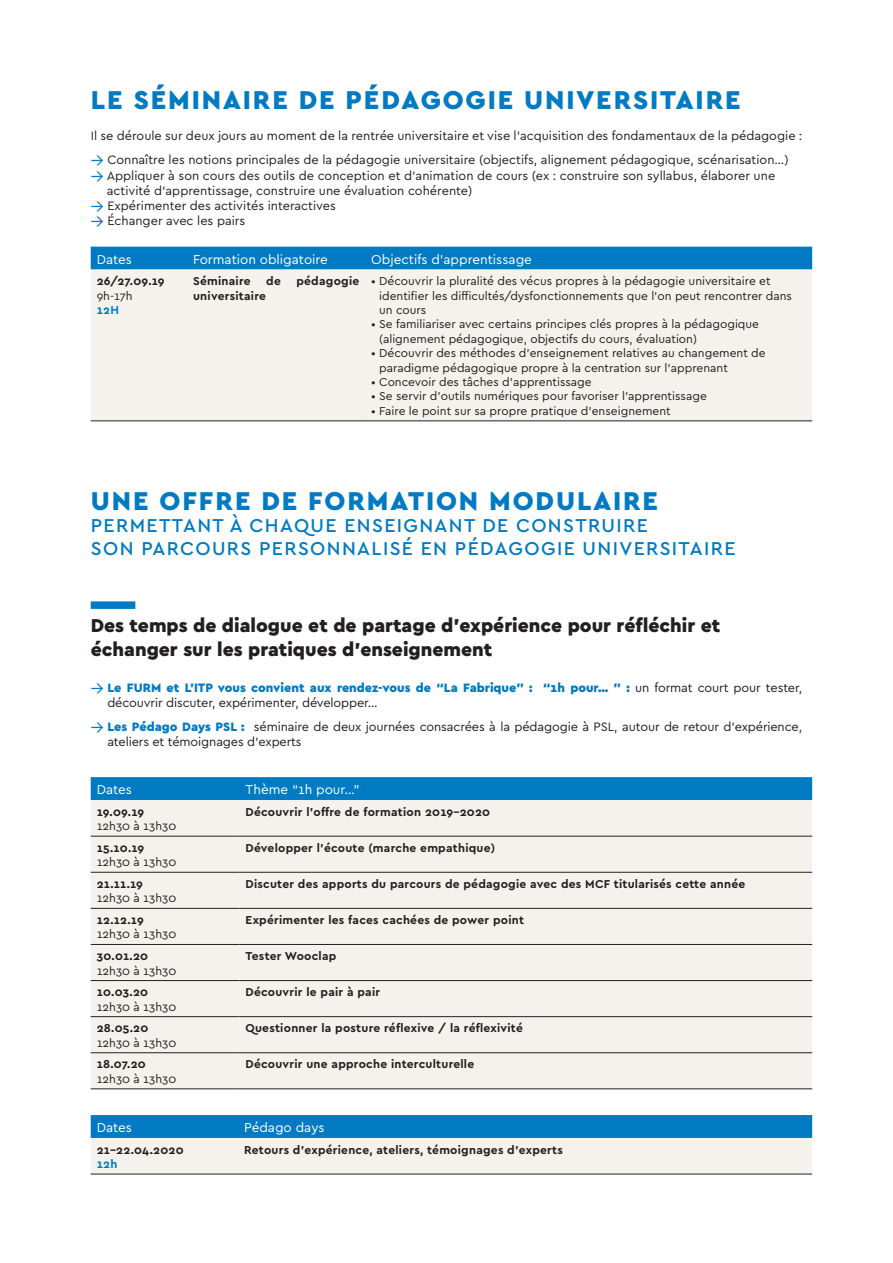
<style>
.page{position:relative;width:893px;height:1263px;background:#fff}
.page>*{position:absolute;margin:0;border:0;box-sizing:border-box;transform-origin:0 0}
.t1{font:900 27px "Cera PRO";letter-spacing:.07em;color:#007ac2}
.t2{font:900 19.5px/23.4px "Cera PRO";color:#231f20}
.t3{font:500 19.5px "Cera PRO";letter-spacing:.07em;color:#007ac2}
.t4{font:13.5px "Cera";color:#fff}
.t5{font:12.75px/15.3px "Cera";color:#231f20}
.t6{font:12px/14.4px "Cera";color:#231f20}
.t7{font:700 12px "Cera";letter-spacing:.02em;color:#231f20}
.t8{font:700 12px "Cera";letter-spacing:.02em;color:#007ac2}
.s1{font-family:"DIN";font-weight:500;color:#007ac2}
.s2{font-family:"Cera PRO";font-weight:900;color:#007ac2}
</style>
<div class="page">
<div style="left:91px;top:601px;width:44px;height:8px;background:#007ac2"></div>
<div style="left:91px;top:247px;width:721px;height:23px;background:#007ac2"></div>
<div style="left:91px;top:270px;width:721px;height:150px;background:#f5f2ee"></div>
<hr style="left:91px;top:420px;width:96px;height:1px;background:#231f20">
<hr style="left:187px;top:420px;width:178px;height:1px;background:#231f20">
<hr style="left:365px;top:420px;width:447px;height:1px;background:#231f20">
<div style="left:91px;top:777px;width:721px;height:23px;background:#007ac2"></div>
<div style="left:91px;top:800px;width:721px;height:288px;background:#f5f2ee"></div>
<hr style="left:91px;top:836px;width:149px;height:1px;background:#231f20">
<hr style="left:240px;top:836px;width:572px;height:1px;background:#231f20">
<hr style="left:91px;top:1088px;width:149px;height:1px;background:#231f20">
<hr style="left:240px;top:1088px;width:572px;height:1px;background:#231f20">
<hr style="left:91px;top:872px;width:149px;height:1px;background:#231f20">
<hr style="left:240px;top:872px;width:572px;height:1px;background:#231f20">
<hr style="left:91px;top:944px;width:149px;height:1px;background:#231f20">
<hr style="left:240px;top:944px;width:572px;height:1px;background:#231f20">
<hr style="left:91px;top:908px;width:149px;height:1px;background:#231f20">
<hr style="left:240px;top:908px;width:572px;height:1px;background:#231f20">
<hr style="left:91px;top:980px;width:149px;height:1px;background:#231f20">
<hr style="left:240px;top:980px;width:572px;height:1px;background:#231f20">
<hr style="left:91px;top:1016px;width:149px;height:1px;background:#231f20">
<hr style="left:240px;top:1016px;width:572px;height:1px;background:#231f20">
<hr style="left:91px;top:1052px;width:149px;height:1px;background:#231f20">
<hr style="left:240px;top:1052px;width:572px;height:1px;background:#231f20">
<svg style="left:91px;top:1115px;width:721px;height:59px;background:#94c1db"></svg>
<hr style="left:91px;top:1174px;width:147px;height:1px;background:#231f20">
<hr style="left:238px;top:1174px;width:574px;height:1px;background:#231f20">
<p class="t1" style="left:91px;top:82px;width:651px">LE SÉMINAIRE DE PÉDAGOGIE UNIVERSITAIRE</p>
<p class="t5" style="left:91px;top:128px;width:713px">Il se déroule sur deux jours au moment de la rentrée universitaire et vise l’acquisition des fondamentaux de la pédagogie :</p>
<p class="t5" style="left:91px;top:152px;width:699px"><span class="s1">&gt;</span> Connaître les notions principales de la pédagogie universitaire (objectifs, alignement pédagogique, scénarisation…)</p>
<p class="t5" style="left:107px;top:167px;width:670px;text-indent:-16px"><span class="s1">&gt;</span> Appliquer à son cours des outils de conception et d’animation de cours (ex : construire son syllabus, élaborer une activité d’apprentissage, construire une évaluation cohérente)</p>
<p class="t5" style="left:91px;top:198px;width:247px"><span class="s1">&gt;</span> Expérimenter des activités interactives</p>
<p class="t5" style="left:91px;top:213px;width:156px"><span class="s1">&gt;</span> Échanger avec les pairs</p>
<p class="t4" style="left:97px;top:250px;width:37px">Dates</p>
<p class="t4" style="left:193px;top:250px;width:136px">Formation obligatoire</p>
<p class="t4" style="left:371px;top:250px;width:162px">Objectifs d’apprentissage</p>
<p class="t7" style="left:97px;top:273px;width:69px">26/27.09.19</p>
<p class="t6" style="left:97px;top:288px;width:38px">9h-17h</p>
<p class="t8" style="left:97px;top:302px;width:24px">12H</p>
<p class="t7" style="left:193px;top:273px;width:59px">Séminaire</p>
<p class="t7" style="left:266px;top:273px;width:16px">de</p>
<p class="t7" style="left:296px;top:273px;width:64px">pédagogie</p>
<p class="t7" style="left:193px;top:288px;width:74px">universitaire</p>
<p class="t6" style="left:379px;top:273px;width:414px;text-indent:-8px">• Découvrir la pluralité des vécus propres à la pédagogie universitaire et identifier les difficultés/dysfonctionnements que l’on peut rencontrer dans un cours</p>
<p class="t6" style="left:379px;top:317px;width:381px;text-indent:-8px">• Se familiariser avec certains principes clés propres à la pédagogique (alignement pédagogique, objectifs du cours, évaluation)</p>
<p class="t6" style="left:379px;top:345px;width:388px;text-indent:-8px">• Découvrir des méthodes d’enseignement relatives au changement de paradigme pédagogique propre à la centration sur l’apprenant</p>
<p class="t6" style="left:371px;top:374px;width:222px">• Concevoir des tâches d’apprentissage</p>
<p class="t6" style="left:371px;top:389px;width:337px">• Se servir d’outils numériques pour favoriser l’apprentissage</p>
<p class="t6" style="left:371px;top:403px;width:301px">• Faire le point sur sa propre pratique d’enseignement</p>
<p class="t1" style="left:91px;top:483px;width:569px">UNE OFFRE DE FORMATION MODULAIRE</p>
<p class="t3" style="left:91px;top:513px;width:558px">PERMETTANT À CHAQUE ENSEIGNANT DE CONSTRUIRE</p>
<p class="t3" style="left:91px;top:535px;width:646px">SON PARCOURS PERSONNALISÉ EN PÉDAGOGIE UNIVERSITAIRE</p>
<p class="t2" style="left:91px;top:613px;width:631px">Des temps de dialogue et de partage d’expérience pour réfléchir et échanger sur les pratiques d’enseignement</p>
<p class="t5" style="left:107px;top:679px;width:696px;text-indent:-17px"><span class="s1">&gt;</span> <span class="s2">Le FURM et L’ITP vous convient aux rendez-vous de “La Fabrique” : “1h pour… ” :</span> un format court pour tester, découvrir discuter, expérimenter, développer…</p>
<p class="t5" style="left:107px;top:718px;width:696px;text-indent:-17px"><span class="s1">&gt;</span> <span class="s2">Les Pédago Days PSL :</span> séminaire de deux journées consacrées à la pédagogie à PSL, autour de retour d’expérience, ateliers et témoignages d’experts</p>
<p class="t4" style="left:97px;top:780px;width:37px">Dates</p>
<p class="t4" style="left:246px;top:780px;width:116px">Thème “1h pour…”</p>
<p class="t7" style="left:97px;top:804px;width:49px">19.09.19</p>
<p class="t6" style="left:97px;top:818px;width:81px">12h30 à 13h30</p>
<p class="t7" style="left:246px;top:804px;width:246px">Découvrir l’offre de formation 2019-2020</p>
<p class="t7" style="left:97px;top:840px;width:49px">15.10.19</p>
<p class="t6" style="left:97px;top:854px;width:81px">12h30 à 13h30</p>
<p class="t7" style="left:246px;top:840px;width:251px">Développer l’écoute (marche empathique)</p>
<p class="t7" style="left:97px;top:876px;width:48px">21.11.19</p>
<p class="t6" style="left:97px;top:890px;width:81px">12h30 à 13h30</p>
<p class="t7" style="left:246px;top:876px;width:501px">Discuter des apports du parcours de pédagogie avec des MCF titularisés cette année</p>
<p class="t7" style="left:97px;top:912px;width:49px">12.12.19</p>
<p class="t6" style="left:97px;top:927px;width:81px">12h30 à 13h30</p>
<p class="t7" style="left:246px;top:912px;width:280px">Expérimenter les faces cachées de power point</p>
<p class="t7" style="left:97px;top:948px;width:53px">30.01.20</p>
<p class="t6" style="left:97px;top:963px;width:81px">12h30 à 13h30</p>
<p class="t7" style="left:246px;top:948px;width:92px">Tester Wooclap</p>
<p class="t7" style="left:97px;top:984px;width:53px">10.03.20</p>
<p class="t6" style="left:97px;top:999px;width:81px">12h30 à 13h30</p>
<p class="t7" style="left:246px;top:984px;width:136px">Découvrir le pair à pair</p>
<p class="t7" style="left:97px;top:1020px;width:53px">28.05.20</p>
<p class="t6" style="left:97px;top:1035px;width:81px">12h30 à 13h30</p>
<p class="t7" style="left:246px;top:1020px;width:279px">Questionner la posture réflexive / la réflexivité</p>
<p class="t7" style="left:97px;top:1056px;width:51px">18.07.20</p>
<p class="t6" style="left:97px;top:1071px;width:81px">12h30 à 13h30</p>
<p class="t7" style="left:246px;top:1056px;width:230px">Découvrir une approche interculturelle</p>
<p class="t4" style="left:97px;top:1118px;width:37px">Dates</p>
<p class="t4" style="left:244px;top:1118px;width:82px">Pédago days</p>
<p class="t7" style="left:97px;top:1142px;width:88px">21-22.04.2020</p>
<p class="t8" style="left:97px;top:1156px;width:22px">12h</p>
<p class="t7" style="left:244px;top:1142px;width:320px">Retours d’expérience, ateliers, témoignages d’experts</p>
</div>
